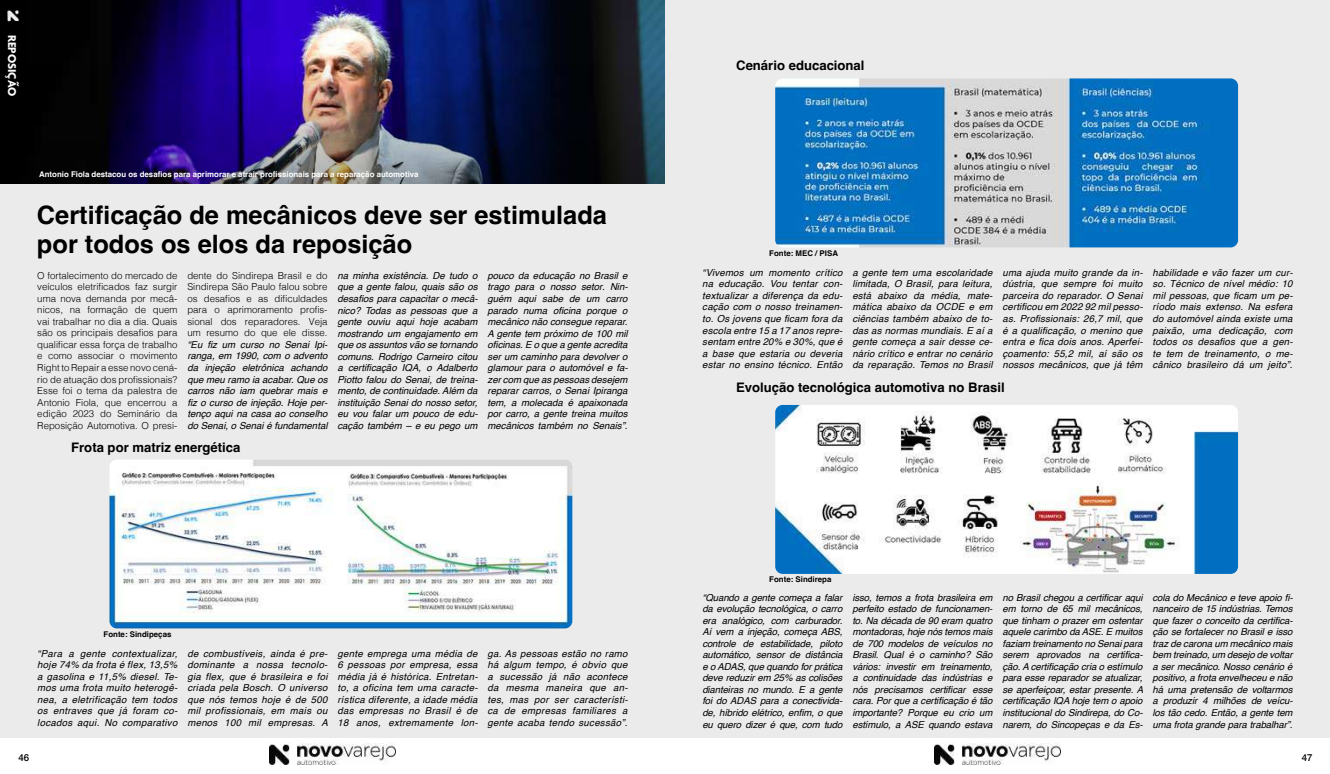
<style>
.page{position:relative;width:1330px;height:774px;background:#fff}
.page>*{position:absolute;margin:0;border:0;box-sizing:border-box;transform-origin:0 0}
.t1{font:700 25.38px/28.9px "Helvetica";color:#000}
.t2{font:700 13.12px "Helvetica";color:#000}
.t3{font:700 12.25px "Agenda";color:#fff}
.t4{font:italic 9.62px/11.5px "Helvetica";letter-spacing:.02em;color:#000;text-align:justify}
.t5{font:300 9.62px/11.5px "Helvetica";color:#000;text-align:justify}
.t6{font:500 9.62px "Helvetica Neue";color:#000}
.t7{font:700 7.88px "Helvetica";color:#fff}
.t8{font:700 7.88px "Helvetica";color:#000}
</style>
<div class="page">
<div style="left:0;top:0;width:665px;height:774px;background:#ebebeb"></div>
<div style="left:665px;top:0;width:664px;height:774px;background:#ebebeb"></div>
<div style="left:0;top:739px;width:665px;height:35px;background:#fff"></div>
<div style="left:665px;top:739px;width:664px;height:35px;background:#fff"></div>
<img style="left:269px;top:744px;width:127px;height:21px">
<img style="left:934px;top:744px;width:126px;height:21px">
<img style="left:25px;top:0;width:640px;height:28px">
<img style="left:109px;top:460px;width:463px;height:168px">
<img style="left:0;top:28px;width:665px;height:156px">
<img style="left:775px;top:78px;width:463px;height:169px">
<img style="left:775px;top:405px;width:463px;height:169px">
<div style="left:0;top:0;width:25px;height:107px;background:#000"></div>
<p class="t3" style="left:19px;top:35px;width:63px;rotate:90deg">REPOSIÇÃO</p>
<p class="t7" style="left:39px;top:170px;width:381px">Antonio Fiola destacou os desafios para aprimorar e atrair profissionais para a reparação automotiva</p>
<h1 class="t1" style="left:37px;top:203px;width:571px">Certificação de mecânicos deve ser estimulada por todos os elos da reposição</h1>
<p class="t5" style="left:37px;top:269px;width:142px">O fortalecimento do mercado de veículos eletrificados faz surgir uma nova demanda por mecâ&shy;nicos, na formação de quem vai trabalhar no dia a dia. Quais são os principais desafios para qualificar essa força de trabalho e como associar o movimento Right to Repair a esse novo cená&shy;rio de atuação dos profissionais?<br>Esse foi o tema da palestra de Antonio Fiola, que encerrou a edição 2023 do Seminário da Reposição Automotiva. O presi-</p>
<p class="t5" style="left:187px;top:269px;width:142px">dente do Sindirepa Brasil e do Sindirepa São Paulo falou sobre os desafios e as dificuldades para o aprimoramento profis&shy;sional dos reparadores. Veja um resumo do que ele disse.</p>
<p class="t4" style="left:337px;top:270px;width:142px">na minha existência. De tudo o que a gente falou, quais são os desafios para capacitar o mecâ&shy;nico? Todas as pessoas que a gente ouviu aqui hoje acabam mostrando um engajamento em que os assuntos vão se tornando comuns. Rodrigo Carneiro citou a certificação IQA, o Adalberto Piotto falou do Senai, de treina&shy;mento, de continuidade. Além da instituição Senai do nosso setor, eu vou falar um pouco de edu&shy;cação também – e eu pego um</p>
<p class="t4" style="left:487px;top:270px;width:142px">pouco da educação no Brasil e trago para o nosso setor. Nin&shy;guém aqui sabe de um carro parado numa oficina porque o mecânico não consegue reparar.<br>A gente tem próximo de 100 mil oficinas. E o que a gente acredita ser um caminho para devolver o glamour para o automóvel e fa&shy;zer com que as pessoas desejem reparar carros, o Senai Ipiranga tem, a molecada é apaixonada por carro, a gente treina muitos mecânicos também no Senais”.</p>
<p class="t4" style="left:187px;top:339px;width:142px">“Eu fiz um curso no Senai Ipi&shy;ranga, em 1990, com o advento da injeção eletrônica achando que meu ramo ia acabar. Que os carros não iam quebrar mais e fiz o curso de injeção. Hoje per&shy;tenço aqui na casa ao conselho do Senai, o Senai é fundamental</p>
<h2 class="t2" style="left:71px;top:439px;width:171px">Frota por matriz energética</h2>
<p class="t8" style="left:104px;top:629px;width:69px">Fonte: Sindipeças</p>
<p class="t4" style="left:37px;top:647px;width:142px">“Para a gente contextualizar, hoje 74% da frota é flex, 13,5% a gasolina e 11,5% diesel. Te&shy;mos uma frota muito heterogê&shy;nea, a eletrificação tem todos os entraves que já foram co&shy;locados aqui. No comparativo</p>
<p class="t4" style="left:187px;top:647px;width:142px">de combustíveis, ainda é pre&shy;dominante a nossa tecnolo&shy;gia flex, que é brasileira e foi criada pela Bosch. O universo que nós temos hoje é de 500 mil profissionais, em mais ou menos 100 mil empresas. A</p>
<p class="t4" style="left:337px;top:647px;width:142px">gente emprega uma média de 6 pessoas por empresa, essa média já é histórica. Entretan&shy;to, a oficina tem uma caracte&shy;rística diferente, a idade média das empresas no Brasil é de 18 anos, extremamente lon-</p>
<p class="t4" style="left:487px;top:647px;width:142px">ga. As pessoas estão no ramo há algum tempo, é obvio que a sucessão já não acontece da mesma maneira que an&shy;tes, mas por ser característi&shy;ca de empresas familiares a gente acaba tendo sucessão”.</p>
<h2 class="t2" style="left:736px;top:57px;width:130px">Cenário educacional</h2>
<p class="t8" style="left:769px;top:248px;width:70px">Fonte: MEC / PISA</p>
<p class="t4" style="left:702px;top:267px;width:142px">“Vivemos um momento crítico na educação. Vou tentar con&shy;textualizar a diferença da edu&shy;cação com o nosso treinamen&shy;to. Os jovens que ficam fora da escola entre 15 a 17 anos repre&shy;sentam entre 20% e 30%, que é a base que estaria ou deveria estar no ensino técnico. Então</p>
<p class="t4" style="left:852px;top:267px;width:142px">a gente tem uma escolaridade limitada, O Brasil, para leitura, está abaixo da média, mate&shy;mática abaixo da OCDE e em ciências também abaixo de to&shy;das as normas mundiais. E aí a gente começa a sair desse ce&shy;nário crítico e entrar no cenário da reparação. Temos no Brasil</p>
<p class="t4" style="left:1002px;top:267px;width:142px">uma ajuda muito grande da in&shy;dústria, que sempre foi muito parceira do reparador. O Senai certificou em 2022 92 mil pesso&shy;as. Profissionais: 26,7 mil, que é a qualificação, o menino que entra e fica dois anos. Aperfei&shy;çoamento: 55,2 mil, aí são os nossos mecânicos, que já têm</p>
<p class="t4" style="left:1152px;top:267px;width:142px">habilidade e vão fazer um cur&shy;so. Técnico de nível médio: 10 mil pessoas, que ficam um pe&shy;ríodo mais extenso. Na esfera do automóvel ainda existe uma paixão, uma dedicação, com todos os desafios que a gen&shy;te tem de treinamento, o me&shy;cânico brasileiro dá um jeito”.</p>
<h2 class="t2" style="left:736px;top:379px;width:270px">Evolução tecnológica automotiva no Brasil</h2>
<p class="t8" style="left:769px;top:575px;width:64px">Fonte: Sindirepa</p>
<p class="t4" style="left:702px;top:591px;width:142px">“Quando a gente começa a falar da evolução tecnológica, o carro era analógico, com carburador.<br>Aí vem a injeção, começa ABS, controle de estabilidade, piloto automático, sensor de distância e o ADAS, que quando for prática deve reduzir em 25% as colisões dianteiras no mundo. E a gente foi do ADAS para a conectivida&shy;de, híbrido elétrico, enfim, o que eu quero dizer é que, com tudo</p>
<p class="t4" style="left:852px;top:591px;width:142px">isso, temos a frota brasileira em perfeito estado de funcionamen&shy;to. Na década de 90 eram quatro montadoras, hoje nós temos mais de 700 modelos de veículos no Brasil. Qual é o caminho? São vários: investir em treinamento, a continuidade das indústrias e nós precisamos certificar esse cara. Por que a certificação é tão importante? Porque eu crio um estímulo, a ASE quando estava</p>
<p class="t4" style="left:1002px;top:591px;width:142px">no Brasil chegou a certificar aqui em torno de 65 mil mecânicos, que tinham o prazer em ostentar aquele carimbo da ASE. E muitos faziam treinamento no Senai para serem aprovados na certifica&shy;ção. A certificação cria o estímulo para esse reparador se atualizar, se aperfeiçoar, estar presente. A certificação IQA hoje tem o apoio institucional do Sindirepa, do Co&shy;narem, do Sincopeças e da Es-</p>
<p class="t4" style="left:1152px;top:591px;width:142px">cola do Mecânico e teve apoio fi&shy;nanceiro de 15 indústrias. Temos que fazer o conceito da certifica&shy;ção se fortalecer no Brasil e isso traz de carona um mecânico mais bem treinado, um desejo de voltar a ser mecânico. Nosso cenário é positivo, a frota envelheceu e não há uma pretensão de voltarmos a produzir 4 milhões de veícu&shy;los tão cedo. Então, a gente tem uma frota grande para trabalhar”.</p>
<p class="t6" style="left:19px;top:750px;width:12px">46</p>
<p class="t6" style="left:1301px;top:750px;width:12px">47</p>
</div>
